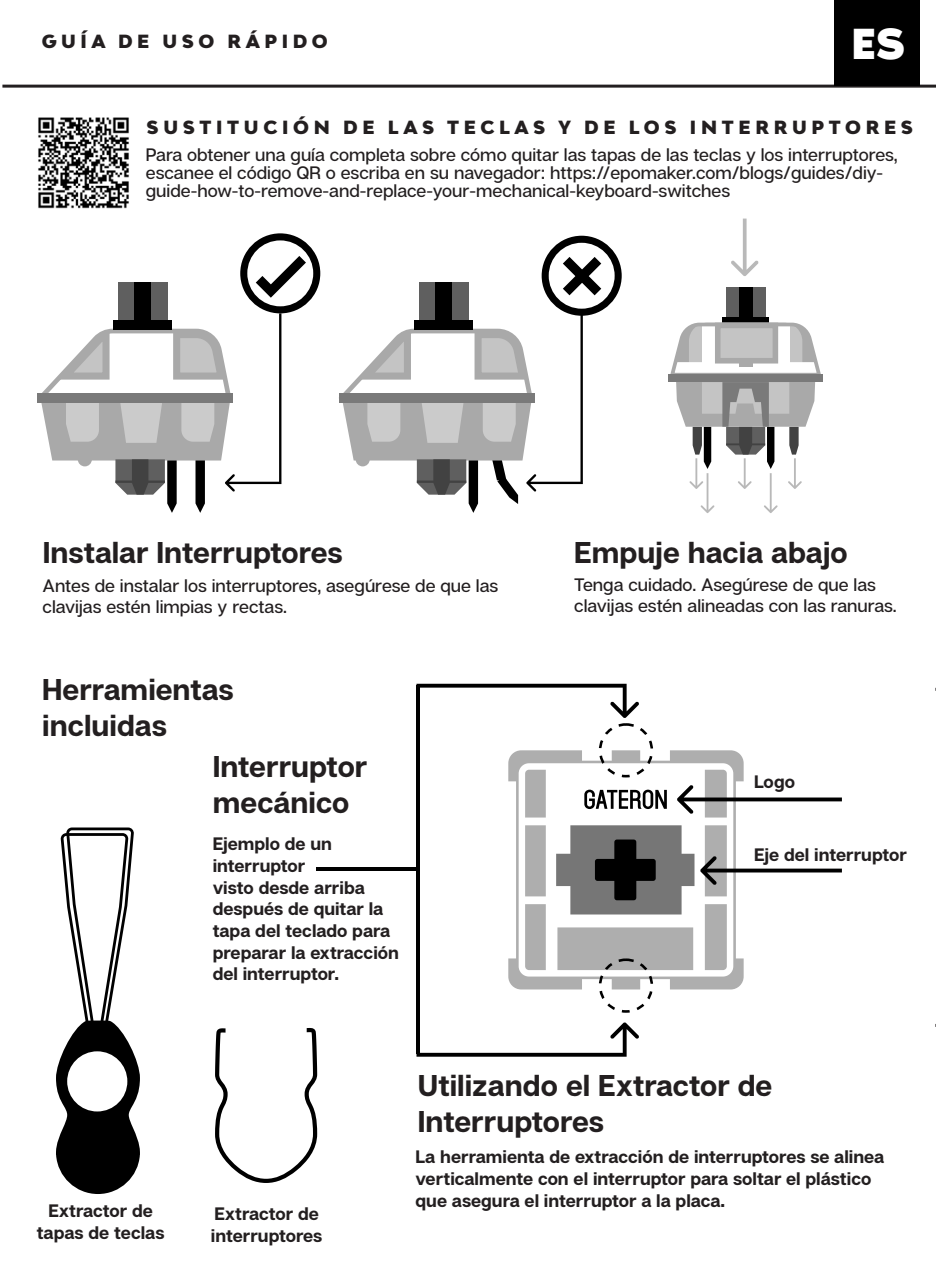
<style>
.page{position:relative;width:936px;height:1276px;background:#fff}
.page>*{position:absolute;margin:0;border:0;box-sizing:border-box;transform-origin:0 0}
.t1{font:700 45px "Noir Pro";color:#fff}
.t2{font:700 30px/36px "Articulat CF";color:#231f20}
.t3{font:500 18px/21.6px "Articulat CF";color:#231f20}
.t4{font:700 18px/21.6px "Articulat CF";color:#231f20}
.t5{font:900 18px "Bw Modelica";letter-spacing:.26em;color:#231f20}
</style>
<div class="page">
<svg style="left:37px;top:233px;width:283px;height:280px"></svg>
<svg style="left:339px;top:236px;width:282px;height:277px"></svg>
<div style="left:726px;top:287px;width:39px;height:37px;background:#5f5f5f"></div>
<div style="left:739px;top:287px;width:13px;height:37px;background:#000"></div>
<div style="left:722px;top:317px;width:46px;height:7px;background:#000"></div>
<svg style="left:731px;top:218px;width:27px;height:58px"></svg>
<svg style="left:668px;top:321px;width:154px;height:192px"></svg>
<div style="left:668px;top:375px;width:154px;height:7px;background:#7a7a7a"></div>
<img style="left:38px;top:117px;width:91px;height:92px">
<hr style="left:2px;top:85px;width:933px;height:3px;background:#231f20">
<div style="left:834px;top:1px;width:85px;height:85px;background:#000"></div>
<svg style="left:508px;top:750px;width:235px;height:239px;fill:#aeaeae"></svg>
<svg style="left:518px;top:763px;width:323px;height:213px"></svg>
<svg style="left:416px;top:1022px;width:223px;height:34px"></svg>
<svg style="left:416px;top:684px;width:223px;height:34px"></svg>
<hr style="left:416px;top:685px;width:4px;height:369px;background:#000">
<div style="left:598px;top:958px;width:55px;height:54px;border:3px dashed #000;border-radius:50%"></div>
<div style="left:598px;top:723px;width:55px;height:54px;border:3px dashed #000;border-radius:50%"></div>
<svg style="left:316px;top:867px;width:100px;height:3px"></svg>
<svg style="left:215px;top:1028px;width:102px;height:155px"></svg>
<svg style="left:56px;top:827px;width:84px;height:367px"></svg>
<p class="t5" style="left:42px;top:30px;width:287px">GUÍA DE USO RÁPIDO</p>
<p class="t1" style="left:851px;top:7px;width:55px">ES</p>
<p class="t5" style="left:147px;top:116px;width:768px">SUSTITUCIÓN DE LAS TECLAS Y DE LOS INTERRUPTORES</p>
<p class="t3" style="left:146px;top:147px;width:753px;line-height:18px">Para obtener una guía completa sobre cómo quitar las tapas de las teclas y los interruptores, escanee el código QR o escriba en su navegador: https://epomaker.com/blogs/guides/diy&shy;guide-how-to-remove-and-replace-your-mechanical-keyboard-switches</p>
<p class="t2" style="left:43px;top:536px;width:301px">Instalar Interruptores</p>
<p class="t3" style="left:43px;top:575px;width:457px">Antes de instalar los interruptores, asegúrese de que las clavijas estén limpias y rectas.</p>
<p class="t2" style="left:42px;top:673px;width:193px">Herramientas incluidas</p>
<p class="t2" style="left:213px;top:750px;width:156px">Interruptor mecánico</p>
<p class="t4" style="left:213px;top:834px;width:121px">Ejemplo de un interruptor</p>
<p class="t4" style="left:213px;top:877px;width:188px">visto desde arriba después de quitar la tapa del teclado para preparar la extracción del interruptor.</p>
<p class="t2" style="left:574px;top:536px;width:275px">Empuje hacia abajo</p>
<p class="t3" style="left:574px;top:574px;width:324px">Tenga cuidado. Asegúrese de que las clavijas estén alineadas con las ranuras.</p>
<p class="t4" style="left:754px;top:772px;width:42px">Logo</p>
<p class="t4" style="left:754px;top:845px;width:154px">Eje del interruptor</p>
<p class="t4" style="left:37px;top:1201px;width:129px;text-align:center">Extractor de tapas de teclas</p>
<p class="t4" style="left:211px;top:1204px;width:113px">Extractor de interruptores</p>
<p class="t2" style="left:418px;top:1069px;width:356px">Utilizando el Extractor de<br>Interruptores</p>
<p class="t4" style="left:415px;top:1147px;width:470px">La herramienta de extracción de interruptores se alinea verticalmente con el interruptor para soltar el plástico que asegura el interruptor a la placa.</p>
</div>
